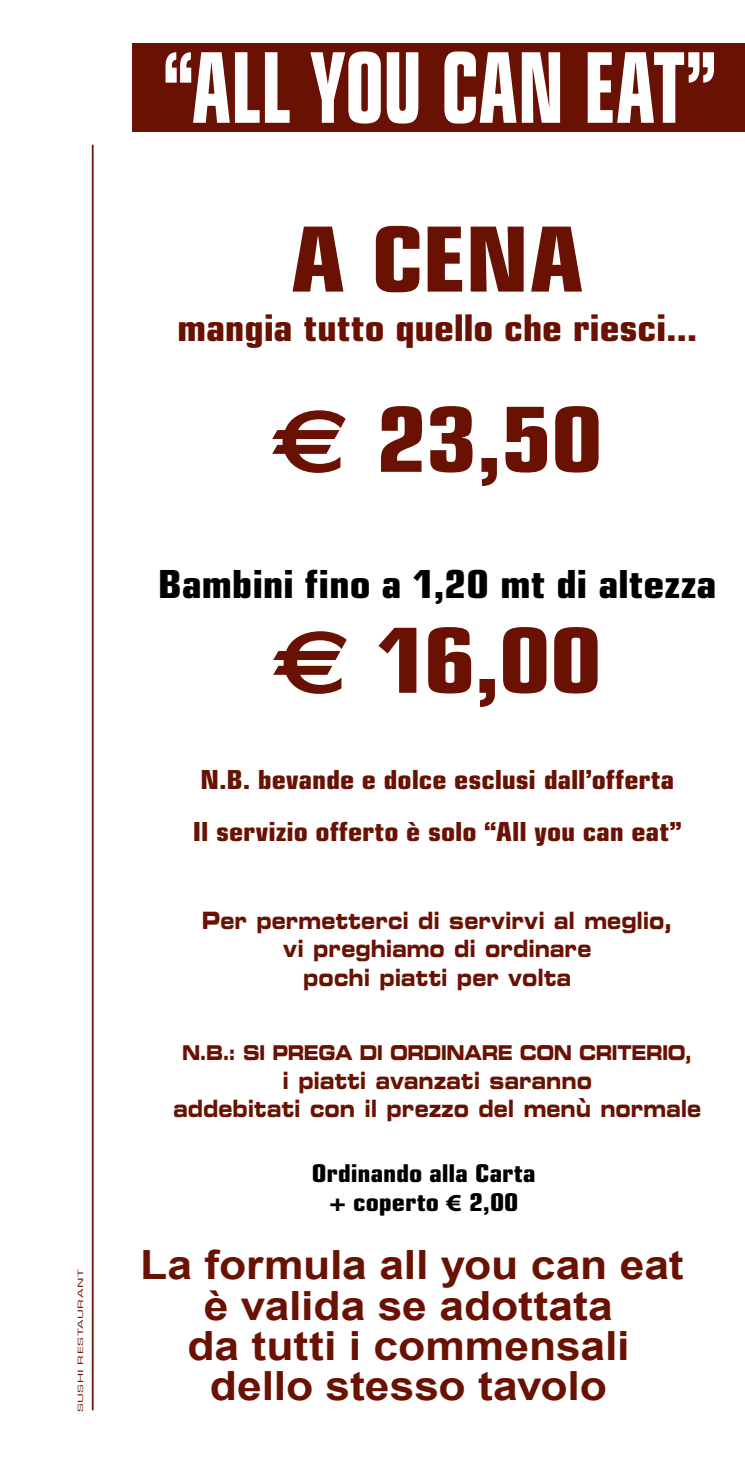
<style>
.page{position:relative;width:745px;height:1474px;background:#fff}
.page>*{position:absolute;margin:0;border:0;box-sizing:border-box;transform-origin:0 0}
.t1{font:700 condensed 97.3px "Eurostile LT Std";letter-spacing:-.005em;color:#fff;scale:.77 1}
.t2{font:700 condensed 89.77px "Eurostile LT Std";letter-spacing:-.015em;color:#691103;scale:1.16 1}
.t3{font:700 40.25px/40.2px "Arial";letter-spacing:-.005em;color:#691103;text-align:center;scale:1.1 1}
.t4{font:700 condensed 38.68px "Eurostile LT Std";letter-spacing:-.005em;color:#000;scale:1.16 1}
.t5{font:700 condensed 36.75px "Eurostile LT Std";letter-spacing:-.005em;color:#691103;scale:1.16 1}
.t6{font:700 condensed 26.25px/52.1px "Eurostile LT Std";color:#691103;scale:1.16 1}
.t7{font:700 condensed 24.5px/29.4px "Eurostile LT Std";letter-spacing:-.005em;color:#000;text-align:center;scale:1.16 1}
.t8{font:23.97px/28.7px "Eurostile LT Std Bold Ex 2";letter-spacing:.005em;color:#691103;text-align:center;scale:.79 1}
.t9{font:20.47px "Eurostile LT Std Bold Ex 2";letter-spacing:-.035em;color:#691103;scale:.79 1}
.t10{font:condensed 7.35px "Eurostile LT Std";letter-spacing:.025em;color:#691103;scale:2.25 1}
.s1{font-family:"Euro Sans";font-stretch:normal}
.s2{font-family:"Myriad Pro";font-stretch:normal}
</style>
<div class="page">
<div style="left:132px;top:43px;width:612px;height:88px;background:#691103"></div>
<hr style="left:92px;top:145px;width:1px;height:1265px;background:#691103">
<p class="t10" style="left:76px;top:1411px;width:65px;rotate:-90deg">SUSHI RESTAURANT</p>
<h1 class="t1" style="left:163px;top:29px;width:719px">“ALL YOU CAN EAT”</h1>
<h2 class="t2" style="left:291px;top:205px;width:254px">A CENA</h2>
<h3 class="t5" style="left:177px;top:305px;width:450px">mangia tutto quello che riesci...</h3>
<h2 class="t2" style="left:271px;top:385px;width:287px"><span class="s1">€</span> 23,50</h2>
<h3 class="t4" style="left:158px;top:561px;width:483px">Bambini fino a 1,20 mt di altezza</h3>
<h2 class="t2" style="left:272px;top:606px;width:285px"><span class="s1">€</span> 16,00</h2>
<p class="t6" style="left:192px;top:753px;width:423px">N.B. bevande e dolce esclusi dall’offerta<br>Il servizio offerto è solo “All you can eat”</p>
<p class="t8" style="left:201px;top:905px;width:597px">Per permetterci di servirvi al meglio, vi preghiamo di ordinare<br>pochi piatti per volta</p>
<p class="t9" style="left:182px;top:1038px;width:647px">N.B.: SI PREGA DI ORDINARE CON CRITERIO,</p>
<p class="t8" style="left:173px;top:1065px;width:669px">i piatti avanzati saranno<br>addebitati con il prezzo del menù normale</p>
<p class="t7" style="left:311px;top:1158px;width:194px">Ordinando alla Carta + coperto <span class="s2">€</span> 2,00</p>
<h3 class="t3" style="left:140px;top:1246px;width:495px">La formula all you can eat è valida se adottata<br>da tutti i commensali dello stesso tavolo</h3>
</div>
